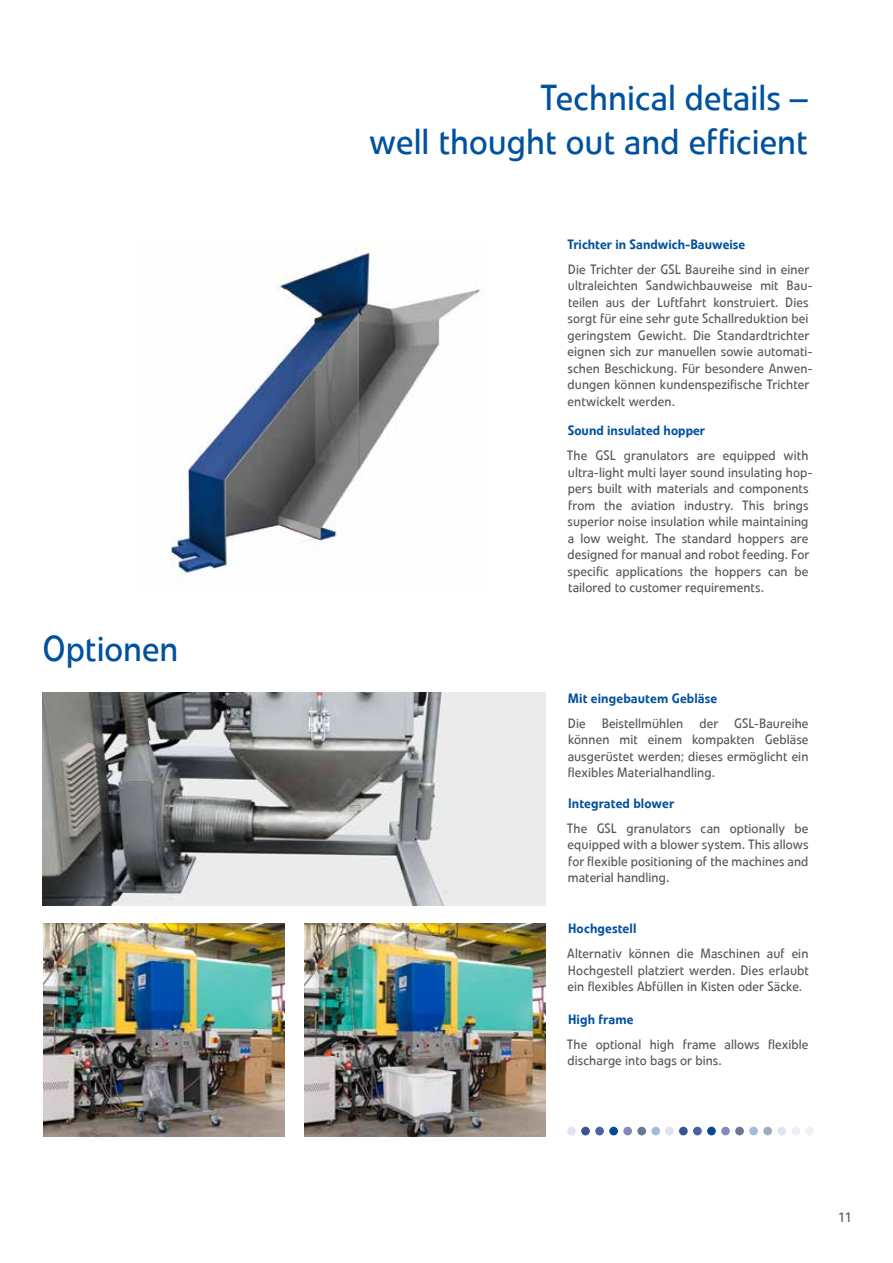
<style>
.page{position:relative;width:893px;height:1263px;background:#fff}
.page>*{position:absolute;margin:0;border:0;box-sizing:border-box;transform-origin:0 0}
.t1{font:36px/43.2px "Veto Com";color:#00519e;text-align:right}
.t2{font:13.5px/16.5px "Veto Com";letter-spacing:.005em;color:#58585a;text-align:justify}
.t3{font:500 13.5px "Veto Com";color:#00519e}
</style>
<div class="page">
<img style="left:305px;top:924px;width:241px;height:212px">
<img style="left:43px;top:693px;width:503px;height:212px">
<img style="left:171px;top:244px;width:311px;height:332px">
<img style="left:44px;top:924px;width:241px;height:212px">
<div style="left:651px;top:1127px;width:9px;height:8px;background:#a1bbdc;border-radius:50%"></div>
<div style="left:637px;top:1127px;width:9px;height:8px;background:#6b7892;border-radius:50%"></div>
<div style="left:623px;top:1127px;width:9px;height:8px;background:#828bb7;border-radius:50%"></div>
<div style="left:609px;top:1127px;width:9px;height:8px;background:#034a95;border-radius:50%"></div>
<div style="left:595px;top:1127px;width:9px;height:8px;background:#4862a7;border-radius:50%"></div>
<div style="left:581px;top:1127px;width:9px;height:8px;background:#395492;border-radius:50%"></div>
<div style="left:567px;top:1127px;width:9px;height:8px;background:#dfe3f0;border-radius:50%"></div>
<div style="left:805px;top:1127px;width:9px;height:8px;background:#eff0f7;border-radius:50%"></div>
<div style="left:791px;top:1127px;width:9px;height:8px;background:#eff0f7;border-radius:50%"></div>
<div style="left:777px;top:1127px;width:9px;height:8px;background:#dfe3f0;border-radius:50%"></div>
<div style="left:763px;top:1127px;width:9px;height:8px;background:#9daebb;border-radius:50%"></div>
<div style="left:749px;top:1127px;width:9px;height:8px;background:#a1bbdc;border-radius:50%"></div>
<div style="left:735px;top:1127px;width:9px;height:8px;background:#6b7892;border-radius:50%"></div>
<div style="left:721px;top:1127px;width:9px;height:8px;background:#828bb7;border-radius:50%"></div>
<div style="left:707px;top:1127px;width:9px;height:8px;background:#034a95;border-radius:50%"></div>
<div style="left:693px;top:1127px;width:9px;height:8px;background:#4862a7;border-radius:50%"></div>
<div style="left:679px;top:1127px;width:9px;height:8px;background:#395492;border-radius:50%"></div>
<div style="left:665px;top:1127px;width:9px;height:8px;background:#dfe3f0;border-radius:50%"></div>
<h1 class="t1" style="left:43px;top:627px;width:138px">Optionen</h1>
<h1 class="t1" style="left:369px;top:77px;width:440px">Technical details –<br>well thought out and efficient</h1>
<p class="t3" style="left:567px;top:236px;width:179px">Trichter in Sandwich-Bauweise</p>
<p class="t2" style="left:568px;top:261px;width:246px;text-align:left">Die Trichter der GSL Baureihe sind in einer ultraleichten Sandwichbauweise mit Bau&shy;teilen aus der Luftfahrt konstruiert. Dies sorgt für eine sehr gute Schallreduktion bei geringstem Gewicht. Die Standardtrichter eignen sich zur manuellen sowie automati&shy;schen Beschickung. Für besondere Anwen&shy;dungen können kundenspezifische Trichter entwickelt werden.</p>
<p class="t3" style="left:568px;top:422px;width:139px">Sound insulated hopper</p>
<p class="t2" style="left:567px;top:447px;width:247px;text-align:left">The GSL granulators are equipped with ultra-light multi layer sound insulating hop&shy;pers built with materials and components from the aviation industry. This brings superior noise insulation while maintaining a low weight. The standard hoppers are designed for manual and robot feeding. For specific applications the hoppers can be tailored to customer requirements.</p>
<p class="t3" style="left:568px;top:689px;width:151px">Mit eingebautem Gebläse</p>
<p class="t2" style="left:568px;top:715px;width:242px">Die Beistellmühlen der GSL-Baureihe können mit einem kompakten Gebläse ausgerüstet werden; dieses ermöglicht ein flexibles Materialhandling.</p>
<p class="t3" style="left:568px;top:795px;width:108px">Integrated blower</p>
<p class="t2" style="left:567px;top:820px;width:243px">The GSL granulators can optionally be equipped with a blower system. This allows for flexible positioning of the machines and material handling.</p>
<p class="t3" style="left:568px;top:920px;width:70px">Hochgestell</p>
<p class="t2" style="left:567px;top:945px;width:243px">Alternativ können die Maschinen auf ein Hochgestell platziert werden. Dies erlaubt ein flexibles Abfüllen in Kisten oder Säcke.</p>
<p class="t3" style="left:568px;top:1011px;width:67px">High frame</p>
<p class="t2" style="left:567px;top:1036px;width:243px">The optional high frame allows flexible discharge into bags or bins.</p>
<p class="t2" style="left:838px;top:1209px;width:15px">11</p>
</div>
